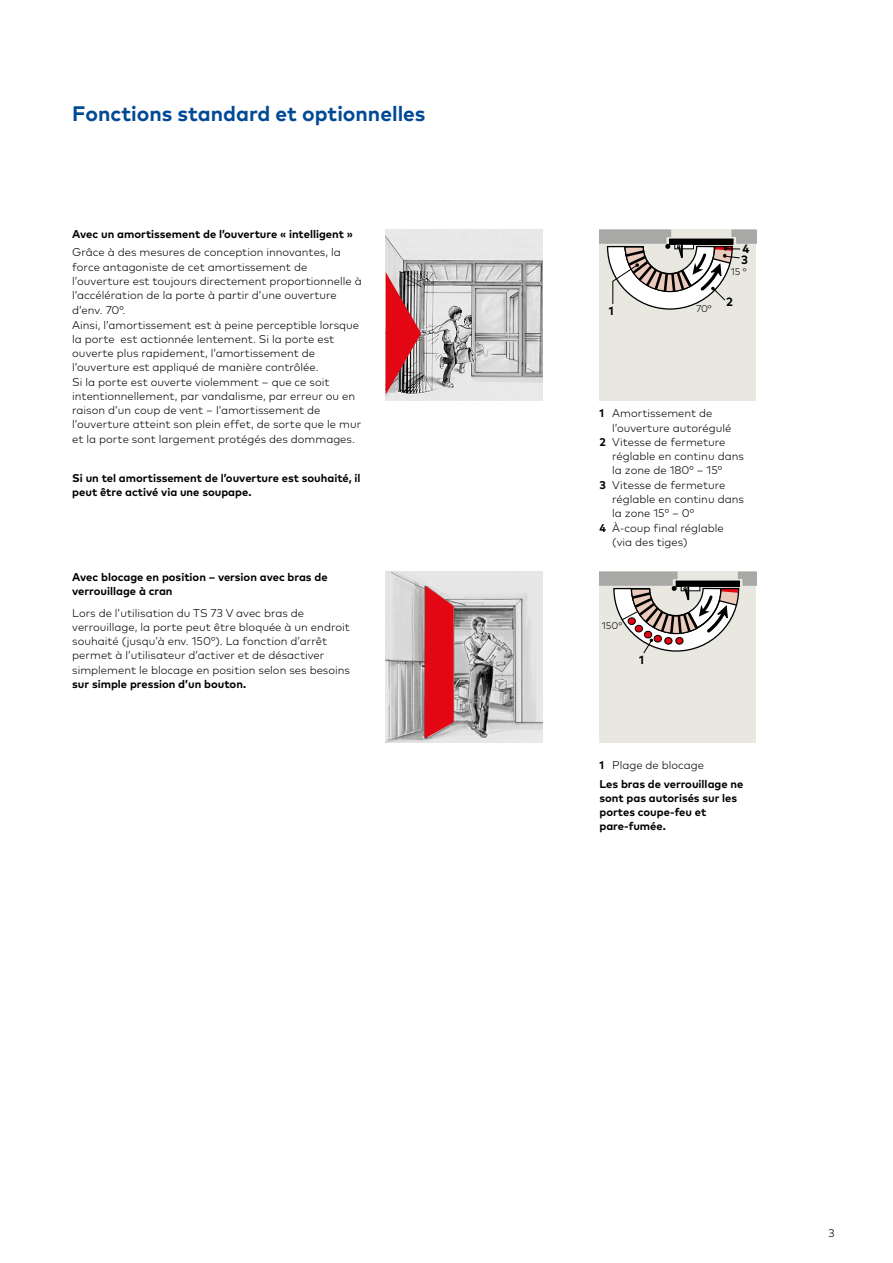
<style>
.page{position:relative;width:893px;height:1263px;background:#fff}
.page>*{position:absolute;margin:0;border:0;box-sizing:border-box;transform-origin:0 0}
.t1{font:700 21px "Mark Pro";color:#004994}
.t2{font:700 12px "Mark Pro";color:#000}
.t3{font:300 11.25px/14.2px "Mark Pro";color:#000}
.t4{font:700 11.25px/14.2px "Mark Pro";color:#000}
.t5{font:300 9.75px "Mark Pro";letter-spacing:-.005em;color:#000}
.s1{font-weight:700}
.s2{font-weight:300}
</style>
<div class="page">
<div style="left:599px;top:229px;width:157px;height:171px;background:#e9e8e0"></div>
<svg style="left:599px;top:229px;width:157px;height:81px"></svg>
<div style="left:599px;top:571px;width:157px;height:171px;background:#e9e8e0"></div>
<svg style="left:599px;top:571px;width:157px;height:83px"></svg>
<div style="left:675px;top:637px;width:8px;height:7px;background:#e30613;border-radius:50%"></div>
<div style="left:675px;top:637px;width:9px;height:8px;border:1px solid #000;border-radius:50%"></div>
<img style="left:386px;top:229px;width:156px;height:172px">
<svg style="left:386px;top:272px;width:35px;height:123px;background:#b94c52"></svg>
<img style="left:386px;top:571px;width:156px;height:171px">
<svg style="left:425px;top:587px;width:29px;height:151px;background:#e01d28"></svg>
<h1 class="t1" style="left:72px;top:98px;width:355px">Fonctions standard et optionnelles</h1>
<p class="t4" style="left:72px;top:226px;width:282px">Avec un amortissement de l’ouverture « intelligent »</p>
<p class="t3" style="left:72px;top:244px;width:291px">Grâce à des mesures de conception innovantes, la force antagoniste de cet amortissement de l’ouverture est toujours directement proportionnelle à l’accélération de la porte à partir d’une ouverture d’env. 70°.<br>Ainsi, l’amortissement est à peine perceptible lorsque la porte est actionnée lentement. Si la porte est ouverte plus rapidement, l’amortissement de l’ouverture est appliqué de manière contrôlée.<br>Si la porte est ouverte violemment – que ce soit intentionnellement, par vandalisme, par erreur ou en raison d’un coup de vent – l’amortissement de l’ouverture atteint son plein effet, de sorte que le mur et la porte sont largement protégés des dommages.</p>
<p class="t4" style="left:72px;top:469px;width:290px">Si un tel amortissement de l’ouverture est souhaité, il peut être activé via une soupape.</p>
<p class="t4" style="left:72px;top:568px;width:257px">Avec blocage en position – version avec bras de verrouillage à cran</p>
<p class="t3" style="left:72px;top:605px;width:279px">Lors de l’utilisation du TS 73 V avec bras de verrouillage, la porte peut être bloquée à un endroit souhaité (jusqu’à env. 150°). La fonction d’arrêt permet à l’utilisateur d’activer et de désactiver simplement le blocage en position selon ses besoins</p>
<p class="t4" style="left:72px;top:676px;width:175px">sur simple pression d’un bouton.</p>
<p class="t2" style="left:609px;top:302px;width:6px">1</p>
<p class="t5" style="left:696px;top:302px;width:17px">70°</p>
<p class="t2" style="left:742px;top:240px;width:9px">4</p>
<p class="t5" style="left:731px;top:264px;width:17px">15 °</p>
<p class="t2" style="left:726px;top:293px;width:8px">2</p>
<p class="t2" style="left:741px;top:251px;width:8px">3</p>
<p class="t3" style="left:599px;top:405px;width:115px"><span class="s1">1</span> Amortissement de</p>
<p class="t3" style="left:612px;top:420px;width:121px">l’ouverture autorégulé</p>
<p class="t3" style="left:599px;top:434px;width:128px"><span class="s1">2</span> Vitesse de fermeture</p>
<p class="t3" style="left:612px;top:448px;width:133px">réglable en continu dans</p>
<p class="t3" style="left:612px;top:462px;width:111px">la zone de 180° – 15°</p>
<p class="t3" style="left:599px;top:477px;width:128px"><span class="s1">3</span> Vitesse de fermeture</p>
<p class="t3" style="left:612px;top:491px;width:133px">réglable en continu dans</p>
<p class="t3" style="left:612px;top:505px;width:83px">la zone 15° – 0°</p>
<p class="t3" style="left:599px;top:519px;width:126px"><span class="s1">4</span> À-coup final réglable</p>
<p class="t3" style="left:612px;top:534px;width:77px">(via des tiges)</p>
<p class="t5" style="left:602px;top:618px;width:22px">150°</p>
<p class="t2" style="left:639px;top:650px;width:6px">1</p>
<p class="t4" style="left:599px;top:754px;width:145px;line-height:19.2px">1 <span class="s2">Plage de blocage<br></span>Les bras de verrouillage ne</p>
<p class="t4" style="left:599px;top:790px;width:139px">sont pas autorisés sur les portes coupe-feu et pare-fumée.</p>
<p class="t3" style="left:828px;top:1225px;width:8px">3</p>
</div>
